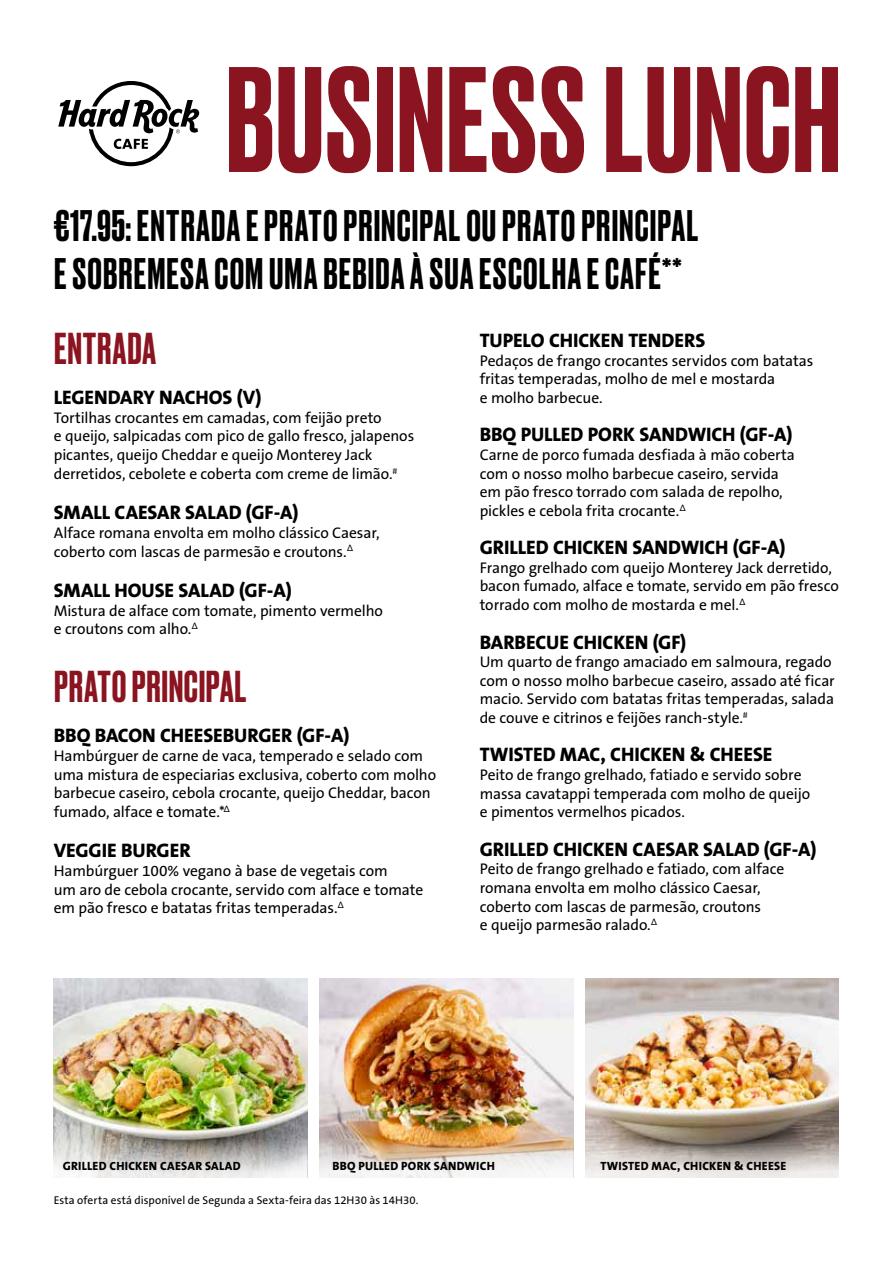
<style>
.page{position:relative;width:893px;height:1263px;background:#fff}
.page>*{position:absolute;margin:0;border:0;box-sizing:border-box;transform-origin:0 0}
.t1{font:500 141px "Druk";letter-spacing:.01em;color:#8a141f}
.t2{font:500 42px "Druk";letter-spacing:.02em;color:#8a141f}
.t3{font:500 41.55px/47.7px "Druk";letter-spacing:.03em;color:#000}
.t4{font:800 19.65px "The Sans B8";color:#000}
.t5{font:15.45px/18.6px "The Sans B5 Plain";letter-spacing:-.005em;color:#000}
.t6{font:800 12px "The Sans B8";letter-spacing:.025em;color:#000}
.t7{font:11.4px "The Sans B5 Plain";letter-spacing:.005em;color:#000}
</style>
<div class="page">
<img style="left:320px;top:979px;width:253px;height:131px">
<img style="left:320px;top:1110px;width:253px;height:68px">
<img style="left:586px;top:979px;width:253px;height:131px">
<svg style="left:586px;top:1110px;width:253px;height:68px;background:#b1a69d"></svg>
<img style="left:54px;top:979px;width:253px;height:131px">
<img style="left:54px;top:1110px;width:253px;height:68px">
<svg style="left:58px;top:81px;width:141px;height:85px"></svg>
<h1 class="t1" style="left:226px;top:23px;width:617px">BUSINESS LUNCH</h1>
<h3 class="t3" style="left:54px;top:200px;width:646px">€17.95: ENTRADA E PRATO PRINCIPAL OU PRATO PRINCIPAL<br>E SOBREMESA COM UMA BEBIDA À SUA ESCOLHA E CAFÉ**</h3>
<h2 class="t2" style="left:54px;top:319px;width:103px">ENTRADA</h2>
<p class="t4" style="left:54px;top:387px;width:209px">LEGENDARY NACHOS (V)</p>
<p class="t5" style="left:54px;top:409px;width:362px">Tortilhas crocantes em camadas, com feijão preto<br>e queijo, salpicadas com pico de gallo fresco, jalapenos picantes, queijo Cheddar e queijo Monterey Jack derretidos, cebolete e coberta com creme de limão.<sup>#</sup></p>
<p class="t4" style="left:54px;top:502px;width:246px">SMALL CAESAR SALAD (GF-A)</p>
<p class="t5" style="left:54px;top:524px;width:327px">Alface romana envolta em molho clássico Caesar, coberto com lascas de parmesão e croutons.<sup>∆</sup></p>
<p class="t4" style="left:54px;top:580px;width:239px">SMALL HOUSE SALAD (GF-A)</p>
<p class="t5" style="left:54px;top:602px;width:331px">Mistura de alface com tomate, pimento vermelho e croutons com alho.<sup>∆</sup></p>
<h2 class="t2" style="left:54px;top:657px;width:194px">PRATO PRINCIPAL</h2>
<p class="t4" style="left:54px;top:725px;width:297px">BBQ BACON CHEESEBURGER (GF-A)</p>
<p class="t5" style="left:54px;top:747px;width:384px">Hambúrguer de carne de vaca, temperado e selado com uma mistura de especiarias exclusiva, coberto com molho barbecue caseiro, cebola crocante, queijo Cheddar, bacon fumado, alface e tomate.*<sup>Δ</sup></p>
<p class="t4" style="left:54px;top:840px;width:138px">VEGGIE BURGER</p>
<p class="t5" style="left:54px;top:862px;width:371px">Hambúrguer 100% vegano à base de vegetais com<br>um aro de cebola crocante, servido com alface e tomate em pão fresco e batatas fritas temperadas.<sup>∆</sup></p>
<p class="t4" style="left:480px;top:330px;width:227px">TUPELO CHICKEN TENDERS</p>
<p class="t5" style="left:480px;top:352px;width:335px">Pedaços de frango crocantes servidos com batatas fritas temperadas, molho de mel e mostarda<br>e molho barbecue.</p>
<p class="t4" style="left:480px;top:424px;width:314px">BBQ PULLED PORK SANDWICH (GF-A)</p>
<p class="t5" style="left:480px;top:446px;width:317px">Carne de porco fumada desfiada à mão coberta com o nosso molho barbecue caseiro, servida em pão fresco torrado com salada de repolho, pickles e cebola frita crocante.<sup>∆</sup></p>
<p class="t4" style="left:480px;top:537px;width:307px">GRILLED CHICKEN SANDWICH (GF-A)</p>
<p class="t5" style="left:480px;top:559px;width:361px">Frango grelhado com queijo Monterey Jack derretido, bacon fumado, alface e tomate, servido em pão fresco torrado com molho de mostarda e mel.<sup>∆</sup></p>
<p class="t4" style="left:480px;top:631px;width:208px">BARBECUE CHICKEN (GF)</p>
<p class="t5" style="left:480px;top:653px;width:356px">Um quarto de frango amaciado em salmoura, regado com o nosso molho barbecue caseiro, assado até ficar macio. Servido com batatas fritas temperadas, salada de couve e citrinos e feijões ranch-style.<sup>#</sup></p>
<p class="t4" style="left:480px;top:744px;width:294px">TWISTED MAC, CHICKEN &amp; CHEESE</p>
<p class="t5" style="left:480px;top:766px;width:332px">Peito de frango grelhado, fatiado e servido sobre massa cavatappi temperada com molho de queijo e pimentos vermelhos picados.</p>
<p class="t4" style="left:480px;top:839px;width:338px">GRILLED CHICKEN CAESAR SALAD (GF-A)</p>
<p class="t5" style="left:480px;top:860px;width:306px">Peito de frango grelhado e fatiado, com alface romana envolta em molho clássico Caesar, coberto com lascas de parmesão, croutons<br>e queijo parmesão ralado.<sup>∆</sup></p>
<p class="t6" style="left:63px;top:1159px;width:180px">GRILLED CHICKEN CAESAR SALAD</p>
<p class="t6" style="left:333px;top:1159px;width:164px">BBQ PULLED PORK SANDWICH</p>
<p class="t6" style="left:600px;top:1159px;width:187px">TWISTED MAC, CHICKEN &amp; CHEESE</p>
<p class="t7" style="left:54px;top:1194px;width:366px">Esta oferta está disponível de Segunda a Sexta-feira das 12H30 às 14H30.</p>
</div>
